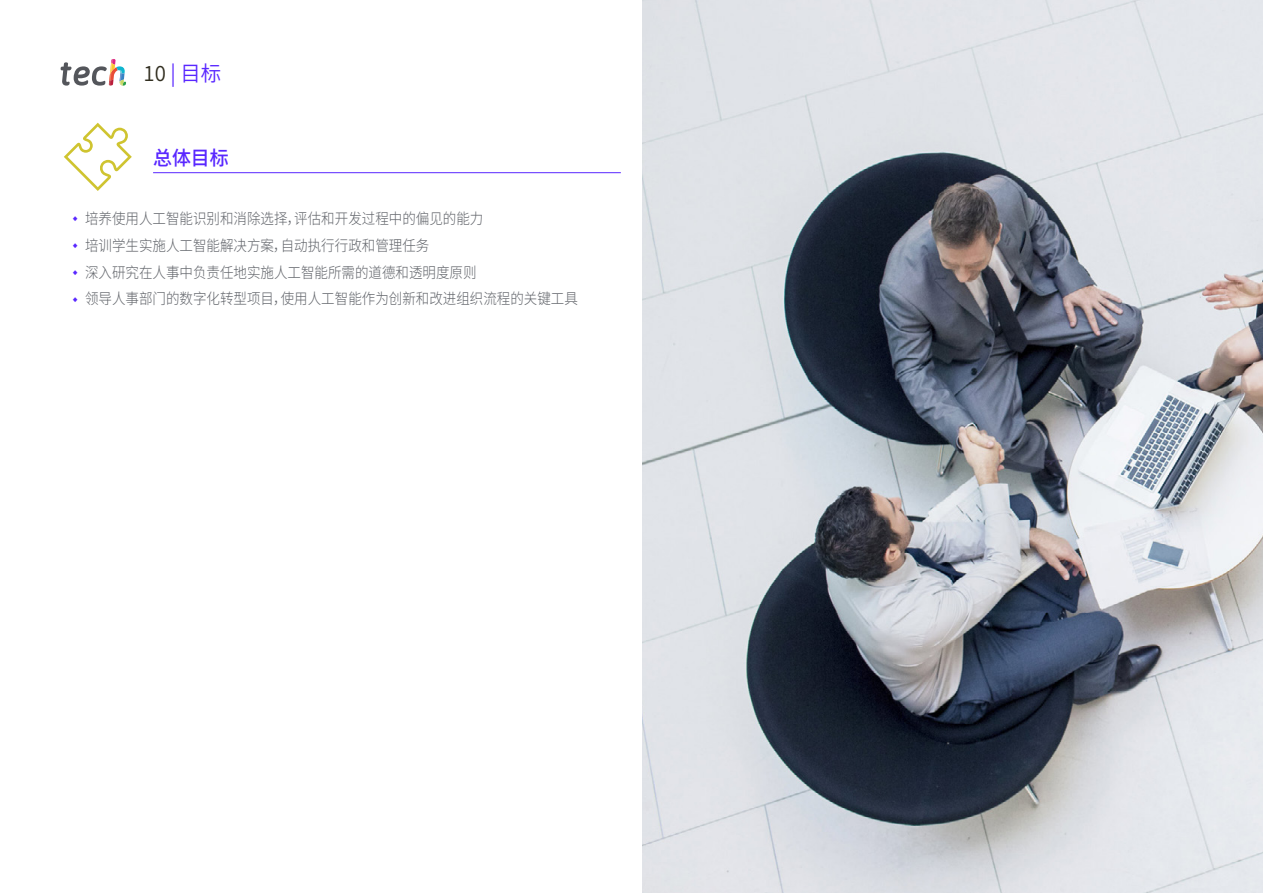
<style>
.page{position:relative;width:1263px;height:893px;background:#fff}
.page>*{position:absolute;margin:0;border:0;box-sizing:border-box;transform-origin:0 0}
.t1{font:21px "Source Han Sans CN";color:#5927ff}
.t2{font:500 19.5px "Source Han Sans CN";color:#5927ff}
.t3{font:300 15px/26.7px "Source Han Sans CN";color:#61646a;scale:.9 1}
.s1{color:#312e20}
</style>
<div class="page">
<hr style="left:153px;top:172px;width:468px;height:1px;background:#5927ff">
<svg style="left:64px;top:123px;width:68px;height:68px"></svg>
<img style="left:642px;top:0;width:621px;height:893px">
<svg style="left:61px;top:59px;width:65px;height:27px"></svg>
<h1 class="t1" style="left:144px;top:61px;width:79px"><span class="s1">10</span> | 目标</h1>
<h2 class="t2" style="left:153px;top:147px;width:77px">总体目标</h2>
<p class="t3" style="left:85px;top:206px;width:549px">培养使用人工智能识别和消除选择，评估和开发过程中的偏见的能力<br>培训学生实施人工智能解决方案，自动执行行政和管理任务<br>深入研究在人事中负责任地实施人工智能所需的道德和透明度原则<br>领导人事部门的数字化转型项目，使用人工智能作为创新和改进组织流程的关键工具</p>
</div>
